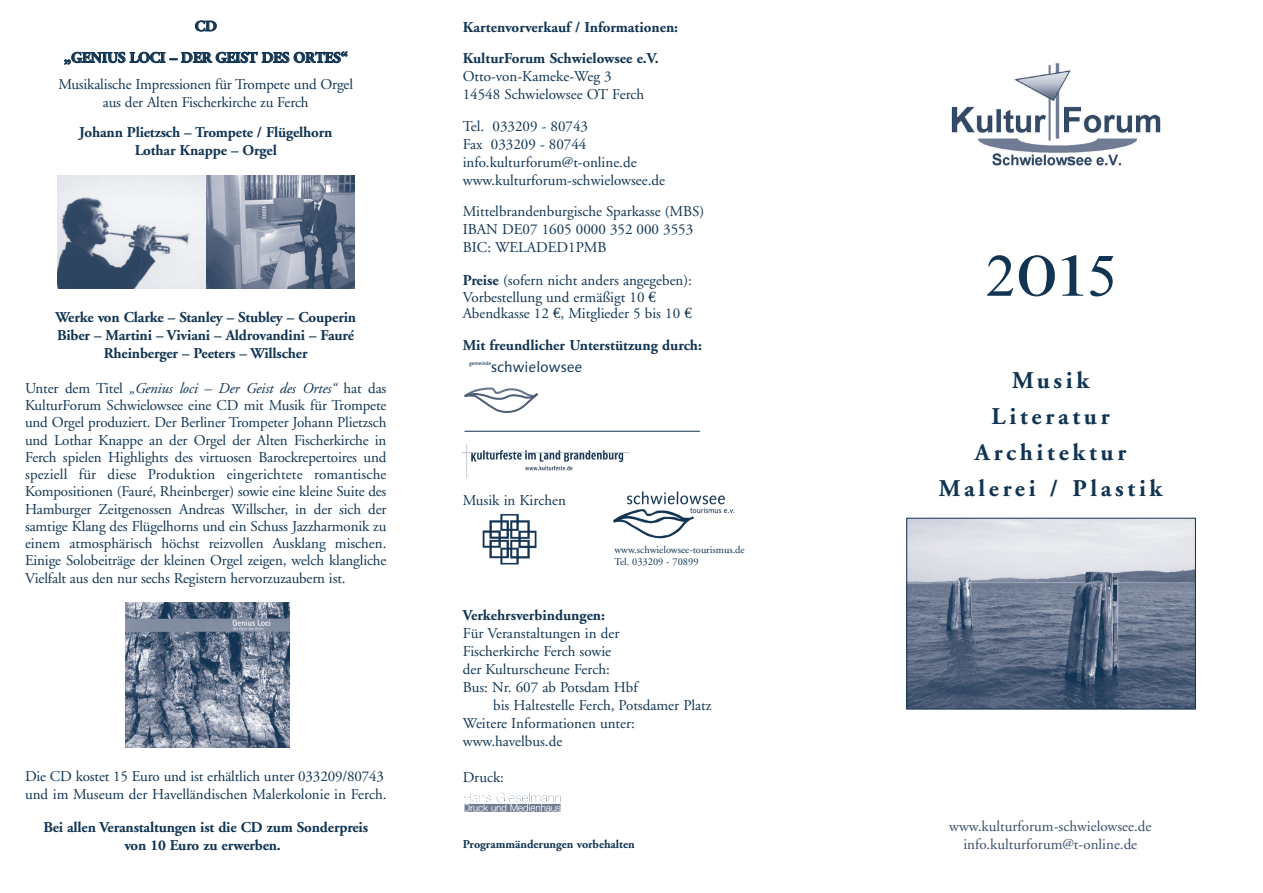
<style>
.page{position:relative;width:1263px;height:893px;background:#fff}
.page>*{position:absolute;margin:0;border:0;box-sizing:border-box;transform-origin:0 0}
.t1{font:60px "Times New Roman";color:#103452}
.t2{font:700 24px/36px "Adobe Garamond";letter-spacing:.155em;color:#103452;text-align:center}
.t3{font:15px/17.2px "Adobe Garamond";color:#103452}
.t4{font:700 15px/18px "Adobe Garamond";letter-spacing:-.01em;color:#103452;text-align:center}
.t5{font:15px/18px "Adobe Garamond";color:#3a4e69;text-align:center}
.t6{font:14.85px "Linotype Syntax Os F Regular+NGZUYO";color:#103452}
.t7{font:700 12px "Adobe Garamond";color:#103452}
.t8{font:10.35px/12.5px "Adobe Garamond";color:#103452}
.t9{font:4.95px "Linotype Syntax Os F Medium+ZWVMUH";color:#103452}
.s1{font-style:italic}
.s2{font-weight:700}
.s3{font-family:"Euro Serif"}
</style>
<div class="page">
<img style="left:908px;top:520px;width:286px;height:187px">
<div style="left:906px;top:518px;width:290px;height:191px;border:1px solid #103452"></div>
<img style="left:951px;top:63px;width:210px;height:103px">
<img style="left:464px;top:793px;width:97px;height:19px">
<img style="left:613px;top:491px;width:122px;height:48px">
<img style="left:482px;top:513px;width:55px;height:52px">
<img style="left:463px;top:444px;width:166px;height:33px">
<svg style="left:464px;top:387px;width:74px;height:26px"></svg>
<img style="left:126px;top:602px;width:164px;height:146px">
<img style="left:58px;top:176px;width:148px;height:112px">
<svg style="left:206px;top:176px;width:148px;height:112px;background:#7d889d"></svg>
<hr style="left:464px;top:431px;width:236px;height:1px;background:#103452">
<p class="t4" style="left:64px;top:12px;width:285px;line-height:31.5px">CD<br>„GENIUS LOCI – DER GEIST DES ORTES“</p>
<p class="t3" style="left:58px;top:77px;width:296px;line-height:18px;text-align:center">Musikalische Impressionen für Trompete und Orgel aus der Alten Fischerkirche zu Ferch</p>
<p class="t4" style="left:79px;top:125px;width:254px">Johann Plietzsch – Trompete / Flügelhorn<br>Lothar Knappe – Orgel</p>
<p class="t4" style="left:55px;top:309px;width:302px">Werke von Clarke – Stanley – Stubley – Couperin<br>Biber – Martini – Viviani – Aldrovandini – Fauré<br>Rheinberger – Peeters – Willscher</p>
<p class="t3" style="left:25px;top:381px;width:363px;text-align:justify">Unter dem Titel <span class="s1">„Genius loci – Der Geist des Ortes“</span> hat das KulturForum Schwielowsee eine CD mit Musik für Trompete und Orgel produziert. Der Berliner Trompeter Johann Plietzsch und Lothar Knappe an der Orgel der Alten Fischerkirche in Ferch spielen Highlights des virtuosen Barockrepertoires und speziell für diese Produktion eingerichtete romantische Kompositionen (Fauré, Rheinberger) sowie eine kleine Suite des Hamburger Zeitgenossen Andreas Willscher, in der sich der samtige Klang des Flügelhorns und ein Schuss Jazzharmonik zu einem atmosphärisch höchst reizvollen Ausklang mischen.<br>Einige Solobeiträge der kleinen Orgel zeigen, welch klangliche Vielfalt aus den nur sechs Registern hervorzuzaubern ist.</p>
<p class="t3" style="left:25px;top:769px;width:363px">Die CD kostet 15 Euro und ist erhältlich unter 033209/80743 und im Museum der Havelländischen Malerkolonie in Ferch.</p>
<p class="t4" style="left:43px;top:820px;width:326px;line-height:17.2px">Bei allen Veranstaltungen ist die CD zum Sonderpreis von 10 Euro zu erwerben.</p>
<p class="t4" style="left:463px;top:13px;width:217px;line-height:31.3px;text-align:left">Kartenvorverkauf / Informationen:<br>KulturForum Schwielowsee e.V.</p>
<p class="t3" style="left:463px;top:69px;width:183px;line-height:18px">Otto-von-Kameke-Weg 3<br>14548 Schwielowsee OT Ferch</p>
<p class="t3" style="left:463px;top:118px;width:204px;line-height:18px">Tel. 033209 - 80743<br>Fax 033209 - 80744 info.kulturforum@t-online.de www.kulturforum-schwielowsee.de</p>
<p class="t3" style="left:463px;top:204px;width:243px;line-height:18px">Mittelbrandenburgische Sparkasse (MBS)<br>IBAN DE07 1605 0000 352 000 3553<br>BIC: WELADED1PMB</p>
<p class="t3" style="left:463px;top:273px;width:231px;line-height:16.5px"><span class="s2">Preise</span> (sofern nicht anders angegeben):<br>Vorbestellung und ermäßigt 10 <span class="s3">€<br></span>Abendkasse 12 <span class="s3">€</span>, Mitglieder 5 bis 10 <span class="s3">€</span></p>
<p class="t4" style="left:463px;top:337px;width:241px">Mit freundlicher Unterstützung durch:</p>
<p class="t9" style="left:469px;top:362px;width:24px">gemeinde</p>
<p class="t6" style="left:491px;top:361px;width:93px">schwielowsee</p>
<p class="t3" style="left:463px;top:493px;width:105px">Musik in Kirchen</p>
<p class="t8" style="left:614px;top:544px;width:132px">www.schwielowsee-tourismus.de<br>Tel. 033209 - 70899</p>
<p class="t4" style="left:463px;top:607px;width:144px">Verkehrsverbindungen:</p>
<p class="t3" style="left:463px;top:626px;width:158px">Für Veranstaltungen in der</p>
<p class="t3" style="left:463px;top:644px;width:150px">Fischerkirche Ferch sowie</p>
<p class="t3" style="left:463px;top:662px;width:149px">der Kulturscheune Ferch:</p>
<p class="t3" style="left:463px;top:680px;width:177px">Bus: Nr. 607 ab Potsdam Hbf</p>
<p class="t3" style="left:493px;top:698px;width:220px">bis Haltestelle Ferch, Potsdamer Platz</p>
<p class="t3" style="left:463px;top:716px;width:174px">Weitere Informationen unter:</p>
<p class="t3" style="left:463px;top:734px;width:101px">www.havelbus.de</p>
<p class="t3" style="left:463px;top:770px;width:43px">Druck:</p>
<p class="t7" style="left:463px;top:840px;width:173px">Programmänderungen vorbehalten</p>
<h1 class="t1" style="left:986px;top:240px;width:133px">2015</h1>
<h2 class="t2" style="left:939px;top:365px;width:225px">Musik<br>Literatur<br>Architektur<br>Malerei / Plastik</h2>
<p class="t5" style="left:949px;top:819px;width:204px">www.kulturforum-schwielowsee.de info.kulturforum@t-online.de</p>
</div>
